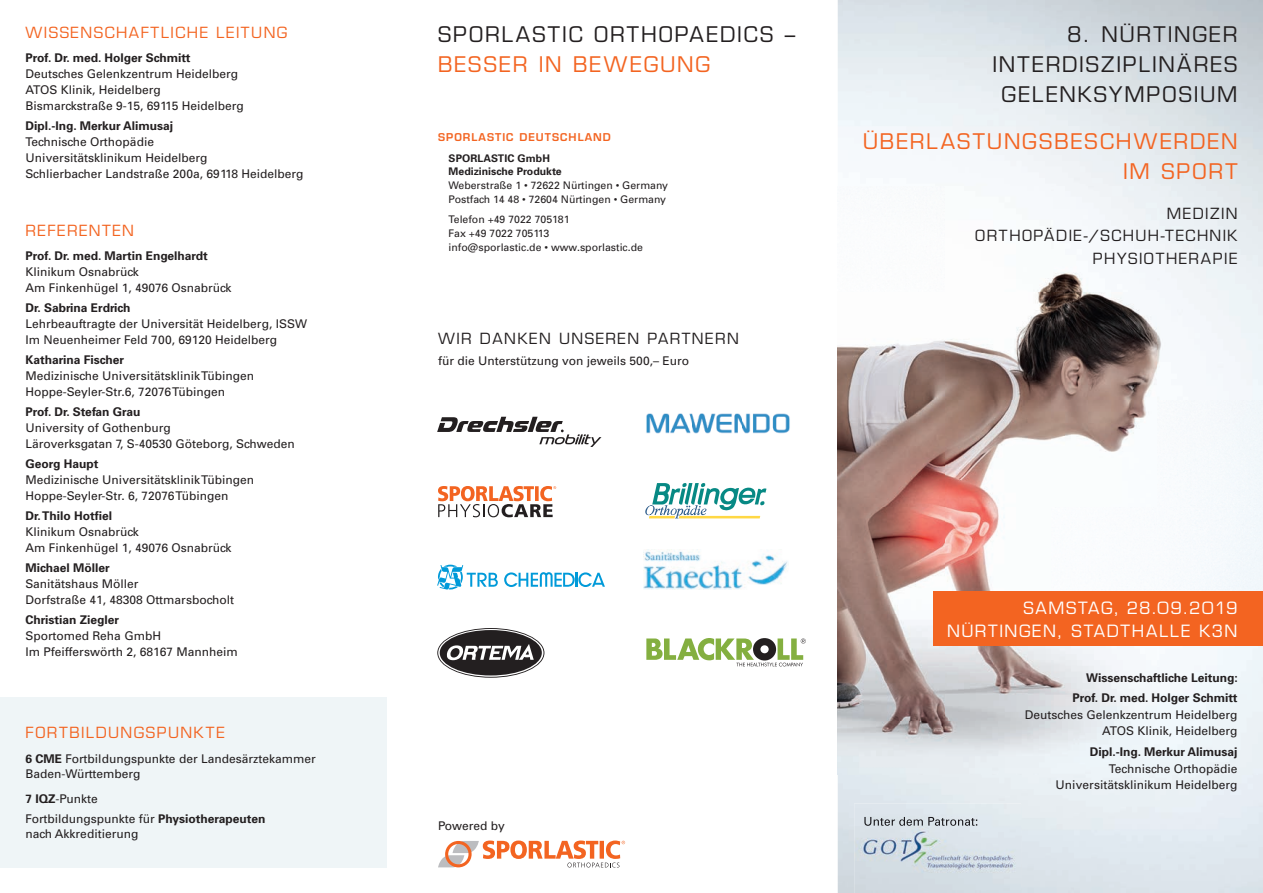
<style>
.page{position:relative;width:1263px;height:893px;background:#fff}
.page>*{position:absolute;margin:0;border:0;box-sizing:border-box;transform-origin:0 0}
.t1{font:21px/30px "Eurostile";letter-spacing:.09em;color:#231f20;text-align:right}
.t2{font:21px/30px "Eurostile";letter-spacing:.09em;color:#f36421;text-align:right}
.t3{font:16.5px/22.5px "Eurostile";letter-spacing:.095em;color:#fff;text-align:right}
.t4{font:15px/22.5px "Eurostile";letter-spacing:.1em;color:#231f20;text-align:right}
.t5{font:15px "Eurostile";letter-spacing:.1em;color:#f36421}
.t6{font:12px/15.9px "Univers";color:#231f20}
.t7{font:700 12px/20.7px "Univers";color:#231f20;text-align:right}
.t8{font:10.5px/13.8px "Univers";color:#231f20}
.t9{font:700 10.5px/13.8px "Univers";color:#231f20}
.t10{font:600 10.5px "Eurostile";letter-spacing:.1em;color:#f36421}
.s1{font-weight:700}
</style>
<div class="page">
<img style="left:838px;top:186px;width:425px;height:589px">
<div style="left:0;top:697px;width:387px;height:170px;background:#eff5f7"></div>
<svg style="left:438px;top:840px;width:187px;height:27px"></svg>
<svg style="left:437px;top:417px;width:164px;height:30px"></svg>
<svg style="left:438px;top:486px;width:118px;height:31px"></svg>
<svg style="left:504px;top:572px;width:101px;height:15px"></svg>
<svg style="left:437px;top:565px;width:61px;height:24px"></svg>
<img style="left:643px;top:550px;width:145px;height:39px">
<svg style="left:437px;top:628px;width:108px;height:50px"></svg>
<div style="left:933px;top:591px;width:330px;height:54px;background:#f36421"></div>
<img style="left:854px;top:803px;width:167px;height:90px">
<img style="left:864px;top:817px;width:113px;height:9px">
<svg style="left:646px;top:638px;width:160px;height:28px"></svg>
<img style="left:646px;top:413px;width:144px;height:20px">
<svg style="left:645px;top:483px;width:121px;height:35px"></svg>
<p class="t5" style="left:26px;top:23px;width:263px">WISSENSCHAFTLICHE LEITUNG</p>
<p class="t7" style="left:26px;top:47px;width:166px">Prof. Dr. med. Holger Schmitt</p>
<p class="t6" style="left:26px;top:65px;width:220px">Deutsches Gelenkzentrum Heidelberg<br>ATOS Klinik, Heidelberg<br>Bismarckstraße 9-15, 69115 Heidelberg</p>
<p class="t7" style="left:26px;top:115px;width:149px">Dipl.-Ing. Merkur Alimusaj</p>
<p class="t6" style="left:26px;top:133px;width:280px">Technische Orthopädie<br>Universitätsklinikum Heidelberg<br>Schlierbacher Landstraße 200a, 69118 Heidelberg</p>
<p class="t5" style="left:26px;top:221px;width:110px">REFERENTEN</p>
<p class="t7" style="left:26px;top:245px;width:184px">Prof. Dr. med. Martin Engelhardt</p>
<p class="t6" style="left:26px;top:264px;width:207px">Klinikum Osnabrück<br>Am Finkenhügel 1, 49076 Osnabrück</p>
<p class="t7" style="left:26px;top:297px;width:107px">Dr. Sabrina Erdrich</p>
<p class="t6" style="left:26px;top:316px;width:283px">Lehrbeauftragte der Universität Heidelberg, ISSW<br>Im Neuenheimer Feld 700, 69120 Heidelberg</p>
<p class="t7" style="left:26px;top:349px;width:100px">Katharina Fischer</p>
<p class="t6" style="left:26px;top:368px;width:230px">Medizinische Universitätsklinik Tübingen<br>Hoppe-Seyler-Str.6, 72076 Tübingen</p>
<p class="t7" style="left:26px;top:401px;width:117px">Prof. Dr. Stefan Grau</p>
<p class="t6" style="left:26px;top:420px;width:271px">University of Gothenburg<br>Läroverksgatan 7, S-40530 Göteborg, Schweden</p>
<p class="t7" style="left:26px;top:453px;width:75px">Georg Haupt</p>
<p class="t6" style="left:26px;top:472px;width:230px">Medizinische Universitätsklinik Tübingen<br>Hoppe-Seyler-Str. 6, 72076 Tübingen</p>
<p class="t7" style="left:26px;top:505px;width:88px">Dr. Thilo Hotfiel</p>
<p class="t6" style="left:26px;top:524px;width:207px">Klinikum Osnabrück<br>Am Finkenhügel 1, 49076 Osnabrück</p>
<p class="t7" style="left:26px;top:557px;width:86px">Michael Möller</p>
<p class="t6" style="left:26px;top:576px;width:210px">Sanitätshaus Möller<br>Dorfstraße 41, 48308 Ottmarsbocholt</p>
<p class="t7" style="left:26px;top:609px;width:95px">Christian Ziegler</p>
<p class="t6" style="left:26px;top:628px;width:214px">Sportomed Reha GmbH<br>Im Pfeifferswörth 2, 68167 Mannheim</p>
<p class="t5" style="left:26px;top:724px;width:201px">FORTBILDUNGSPUNKTE</p>
<p class="t6" style="left:26px;top:750px;width:292px"><span class="s1">6 CME</span> Fortbildungspunkte der Landesärztekammer<br>Baden-Württemberg</p>
<p class="t6" style="left:26px;top:788px;width:241px;line-height:20px"><span class="s1">7 IQZ</span>-Punkte<br>Fortbildungspunkte für <span class="s1">Physiotherapeuten</span></p>
<p class="t6" style="left:26px;top:826px;width:114px">nach Akkreditierung</p>
<h1 class="t1" style="left:438px;top:20px;width:359px">SPORLASTIC ORTHOPAEDICS –</h1>
<h1 class="t2" style="left:438px;top:50px;width:274px">BESSER IN BEWEGUNG</h1>
<p class="t10" style="left:438px;top:131px;width:174px">SPORLASTIC DEUTSCHLAND</p>
<p class="t9" style="left:449px;top:151px;width:115px">SPORLASTIC GmbH<br>Medizinische Produkte</p>
<p class="t8" style="left:449px;top:178px;width:221px">Weberstraße 1 • 72622 Nürtingen • Germany<br>Postfach 14 48 • 72604 Nürtingen • Germany</p>
<p class="t8" style="left:449px;top:212px;width:196px">Telefon +49 7022 705181<br>Fax +49 7022 705113 info@sporlastic.de • www.sporlastic.de</p>
<p class="t4" style="left:438px;top:327px;width:302px">WIR DANKEN UNSEREN PARTNERN</p>
<p class="t6" style="left:438px;top:352px;width:253px">für die Unterstützung von jeweils 500,– Euro</p>
<h1 class="t1" style="left:992px;top:20px;width:246px">8. NÜRTINGER<br>INTERDISZIPLINÄRES<br>GELENKSYMPOSIUM</h1>
<h1 class="t2" style="left:863px;top:127px;width:376px">ÜBERLASTUNGSBESCHWERDEN<br>IM SPORT</h1>
<p class="t4" style="left:975px;top:202px;width:264px">MEDIZIN<br>ORTHOPÄDIE-/SCHUH-TECHNIK<br>PHYSIOTHERAPIE</p>
<p class="t6" style="left:438px;top:818px;width:68px">Powered by</p>
<h2 class="t3" style="left:947px;top:597px;width:292px">SAMSTAG, 28.09.2019<br>NÜRTINGEN, STADTHALLE K3N</h2>
<p class="t7" style="left:1072px;top:667px;width:167px">Wissenschaftliche Leitung:<br>Prof. Dr. med. Holger Schmitt</p>
<p class="t6" style="left:1025px;top:706px;width:214px;line-height:16.5px;text-align:right">Deutsches Gelenkzentrum Heidelberg<br>ATOS Klinik, Heidelberg</p>
<p class="t7" style="left:1090px;top:741px;width:149px">Dipl.-Ing. Merkur Alimusaj</p>
<p class="t6" style="left:1055px;top:760px;width:183px;line-height:16.5px;text-align:right">Technische Orthopädie<br>Universitätsklinikum Heidelberg</p>
</div>
